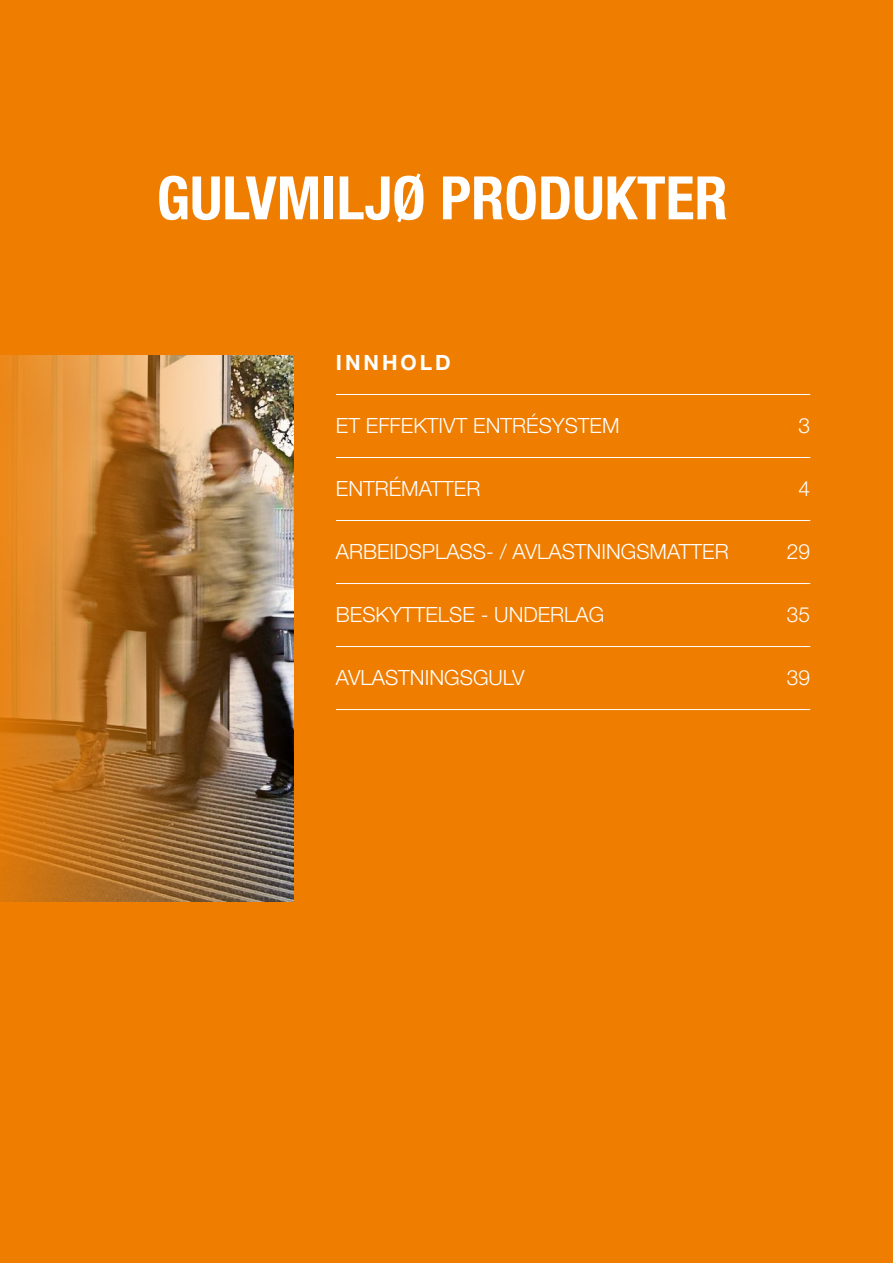
<style>
.page{position:relative;width:893px;height:1263px;background:#ef7d00}
.page>*{position:absolute;margin:0;border:0;box-sizing:border-box;transform-origin:0 0}
.t1{font:700 condensed 60px "Helvetica Neue LT Pro";color:#fff}
.t2{font:300 21px "Helvetica Neue LT Pro";color:#fff}
.t3{font:700 21px "Helvetica Neue LT Pro";letter-spacing:.14em;color:#fff}
</style>
<div class="page">
<hr style="left:336px;top:394px;width:474px;height:1px;background:#fff">
<hr style="left:336px;top:457px;width:474px;height:1px;background:#fff">
<hr style="left:336px;top:520px;width:474px;height:1px;background:#fff">
<hr style="left:336px;top:583px;width:474px;height:1px;background:#fff">
<hr style="left:336px;top:646px;width:474px;height:1px;background:#fff">
<hr style="left:336px;top:709px;width:474px;height:1px;background:#fff">
<img style="left:0;top:355px;width:294px;height:546px">
<p class="t1" style="left:157px;top:162px;width:573px">GULVMILJØ PRODUKTER</p>
<p class="t3" style="left:336px;top:350px;width:116px">INNHOLD</p>
<p class="t2" style="left:336px;top:413px;width:285px">ET EFFEKTIVT ENTRÉSYSTEM</p>
<p class="t2" style="left:799px;top:413px;width:13px">3</p>
<p class="t2" style="left:336px;top:476px;width:146px">ENTRÉMATTER</p>
<p class="t2" style="left:799px;top:476px;width:13px">4</p>
<p class="t2" style="left:336px;top:539px;width:394px">ARBEIDSPLASS- / AVLASTNINGSMATTER</p>
<p class="t2" style="left:787px;top:539px;width:25px">29</p>
<p class="t2" style="left:336px;top:602px;width:270px">BESKYTTELSE - UNDERLAG</p>
<p class="t2" style="left:787px;top:602px;width:25px">35</p>
<p class="t2" style="left:336px;top:665px;width:190px">AVLASTNINGSGULV</p>
<p class="t2" style="left:787px;top:665px;width:25px">39</p>
</div>
